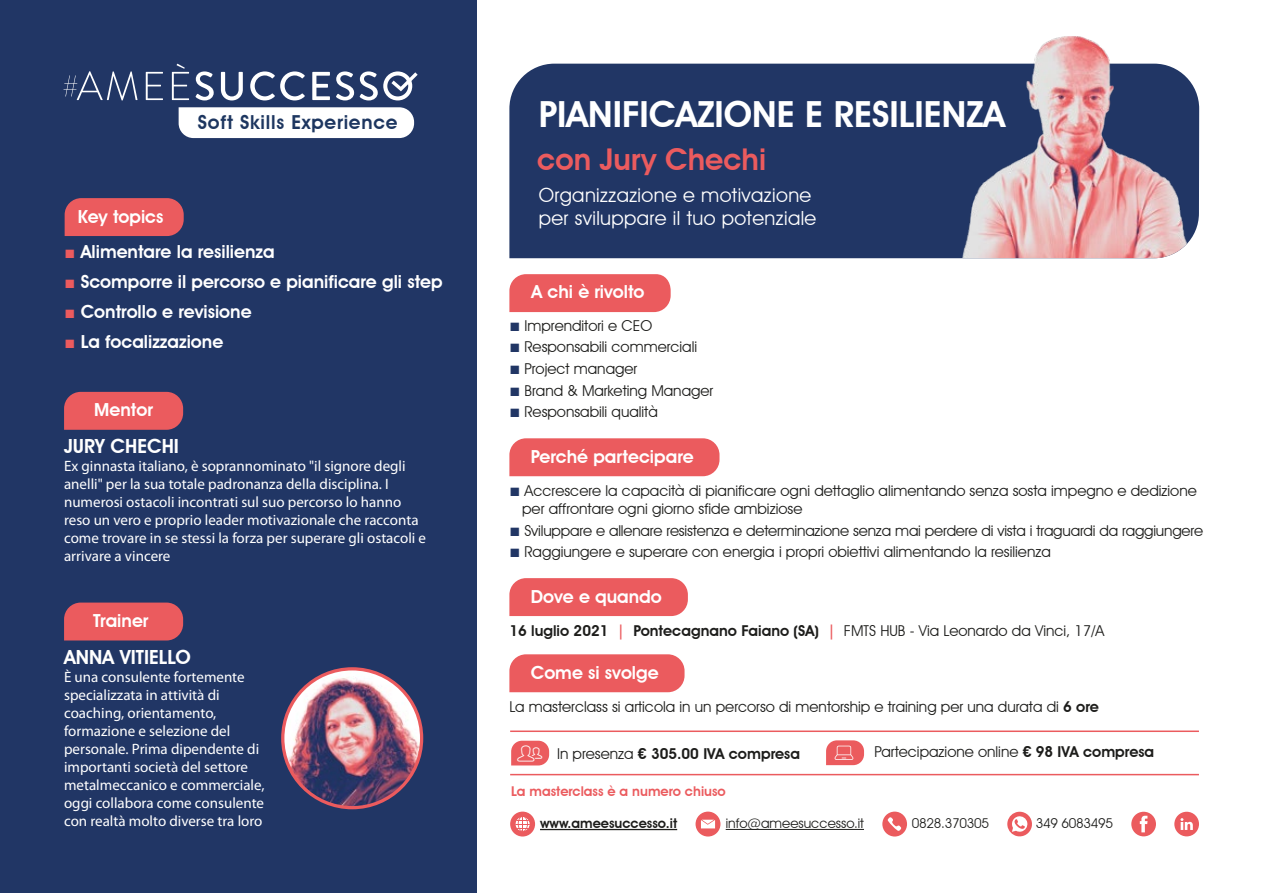
<style>
.page{position:relative;width:1263px;height:893px;background:#fff}
.page>*{position:absolute;margin:0;border:0;box-sizing:border-box;transform-origin:0 0}
.t1{font:600 36px "Avant Garde IT Cby BT";color:#fff}
.t2{font:600 30px "Avant Garde IT Cby BT";color:#eb5b5e}
.t3{font:19.5px/23.4px "Avant Garde IT Cby BT";letter-spacing:.02em;color:#fff}
.t4{font:600 19.5px "Avant Garde IT Cby BT";color:#fff}
.t5{font:600 19.35px "Avant Garde IT Cby BT";letter-spacing:.04em;color:#1d3660}
.t6{font:600 18px "Avant Garde IT Cby BT";color:#fff}
.t7{font:15px/18px "Myriad Pro";color:#fff}
.t8{font:15px/18px "Avant Garde IT Cby BT";color:#1d1d1b}
.t9{font:600 15px "Avant Garde IT Cby BT";color:#1d1d1b}
.t10{font:600 13.5px "Avant Garde IT Cby BT";color:#eb5b5e}
.t11{font:13.5px "Avant Garde IT Cby BT";letter-spacing:-.02em;color:#1d1d1b}
.t12{font:13.5px "Avant Garde IT Cby BT";color:#1d1d1b}
.t13{font:600 13.5px "Avant Garde IT Cby BT";color:#1d1d1b}
.s1{font-family:"Arial";font-weight:400;color:#eb5b5e}
.s2{font-family:"Arial";font-size:18px;color:#213665}
.s3{color:#eb5b5e}
.s4{font-weight:400}
.s5{font-weight:600}
.s6{font-family:"Panton Icons A";font-weight:700;font-size:18px;color:#fff}
</style>
<div class="page">
<div style="left:0;top:0;width:476px;height:893px;background:#213665"></div>
<div style="left:509px;top:64px;width:690px;height:194px;background:#213665"></div>
<div style="left:64px;top:603px;width:119px;height:37px;background:#eb5b5e"></div>
<svg style="left:64px;top:392px;width:119px;height:38px"></svg>
<div style="left:65px;top:198px;width:119px;height:38px;background:#eb5b5e"></div>
<img style="left:962px;top:36px;width:228px;height:222px">
<div style="left:179px;top:107px;width:235px;height:31px;background:#fff"></div>
<svg style="left:146px;top:72px;width:17px;height:28px"></svg>
<svg style="left:172px;top:64px;width:17px;height:36px"></svg>
<svg style="left:195px;top:71px;width:19px;height:29px"></svg>
<svg style="left:221px;top:72px;width:22px;height:28px"></svg>
<svg style="left:250px;top:71px;width:55px;height:29px"></svg>
<svg style="left:312px;top:72px;width:18px;height:28px"></svg>
<svg style="left:64px;top:71px;width:74px;height:29px"></svg>
<svg style="left:336px;top:71px;width:82px;height:29px"></svg>
<img style="left:283px;top:669px;width:139px;height:139px;border-radius:69px">
<div style="left:281px;top:667px;width:142px;height:142px;border:3px solid #eb5b5e;border-radius:50%"></div>
<div style="left:509px;top:274px;width:162px;height:38px;background:#eb5b5e"></div>
<div style="left:509px;top:438px;width:210px;height:38px;background:#eb5b5e"></div>
<div style="left:509px;top:654px;width:175px;height:38px;background:#eb5b5e"></div>
<div style="left:509px;top:578px;width:179px;height:38px;background:#eb5b5e"></div>
<svg style="left:511px;top:741px;width:38px;height:24px"></svg>
<hr style="left:510px;top:774px;width:689px;height:1px;background:#eb5b5e">
<hr style="left:510px;top:730px;width:689px;height:2px;background:#eb5b5e">
<div style="left:882px;top:812px;width:25px;height:24px;background:#eb5b5e;border-radius:50%"></div>
<svg style="left:887px;top:817px;width:14px;height:14px"></svg>
<hr style="left:540px;top:829px;width:137px;height:1px;background:#1d1d1b">
<div style="left:510px;top:812px;width:25px;height:24px;background:#eb5b5e;border-radius:50%"></div>
<svg style="left:515px;top:817px;width:15px;height:14px"></svg>
<div style="left:695px;top:812px;width:25px;height:24px;background:#eb5b5e;border-radius:50%"></div>
<svg style="left:701px;top:820px;width:14px;height:8px"></svg>
<hr style="left:726px;top:829px;width:138px;height:1px;background:#1d1d1b">
<svg style="left:1131px;top:812px;width:25px;height:24px"></svg>
<svg style="left:1174px;top:812px;width:25px;height:24px"></svg>
<svg style="left:1007px;top:812px;width:25px;height:25px"></svg>
<svg style="left:826px;top:740px;width:38px;height:25px"></svg>
<p class="t6" style="left:78px;top:205px;width:87px">Key topics</p>
<p class="t5" style="left:198px;top:110px;width:201px">Soft Skills Experience</p>
<p class="t6" style="left:65px;top:241px;width:212px"><span class="s1">■</span> Alimentare la resilienza</p>
<p class="t6" style="left:65px;top:271px;width:380px"><span class="s1">■</span> Scomporre il percorso e pianificare gli step</p>
<p class="t6" style="left:65px;top:301px;width:188px"><span class="s1">■</span> Controllo e revisione</p>
<p class="t6" style="left:65px;top:331px;width:160px"><span class="s1">■</span> La focalizzazione</p>
<p class="t6" style="left:94px;top:399px;width:60px">Mentor</p>
<h3 class="t4" style="left:64px;top:434px;width:116px">JURY CHECHI</h3>
<p class="t7" style="left:64px;top:457px;width:364px">Ex ginnasta italiano, è soprannominato "il signore degli anelli" per la sua totale padronanza della disciplina. I numerosi ostacoli incontrati sul suo percorso lo hanno reso un vero e proprio leader motivazionale che racconta come trovare in se stessi la forza per superare gli ostacoli e arrivare a vincere</p>
<p class="t6" style="left:93px;top:610px;width:57px">Trainer</p>
<h3 class="t4" style="left:64px;top:645px;width:128px">ANNA VITIELLO</h3>
<p class="t7" style="left:64px;top:667px;width:202px">È una consulente fortemente specializzata in attività di coaching, orientamento, formazione e selezione del personale. Prima dipendente di importanti società del settore metalmeccanico e commerciale, oggi collabora come consulente con realtà molto diverse tra loro</p>
<h1 class="t1" style="left:539px;top:93px;width:468px">PIANIFICAZIONE E RESILIENZA</h1>
<h2 class="t2" style="left:537px;top:142px;width:230px">con Jury Chechi</h2>
<h3 class="t3" style="left:539px;top:183px;width:279px">Organizzazione e motivazione per sviluppare il tuo potenziale</h3>
<p class="t6" style="left:531px;top:281px;width:115px">A chi è rivolto</p>
<p class="t8" style="left:509px;top:316px;width:144px"><span class="s2">■</span> Imprenditori e CEO</p>
<p class="t8" style="left:509px;top:338px;width:189px"><span class="s2">■</span> Responsabili commerciali</p>
<p class="t8" style="left:509px;top:360px;width:129px"><span class="s2">■</span> Project manager</p>
<p class="t8" style="left:509px;top:381px;width:205px"><span class="s2">■</span> Brand &amp; Marketing Manager</p>
<p class="t8" style="left:509px;top:403px;width:150px"><span class="s2">■</span> Responsabili qualità</p>
<p class="t6" style="left:531px;top:446px;width:164px">Perché partecipare</p>
<p class="t8" style="left:522px;top:481px;width:676px;text-indent:-13px"><span class="s2">■</span> Accrescere la capacità di pianificare ogni dettaglio alimentando senza sosta impegno e dedizione per affrontare ogni giorno sfide ambiziose</p>
<p class="t8" style="left:509px;top:521px;width:695px"><span class="s2">■</span> Sviluppare e allenare resistenza e determinazione senza mai perdere di vista i traguardi da raggiungere</p>
<p class="t8" style="left:509px;top:543px;width:543px"><span class="s2">■</span> Raggiungere e superare con energia i propri obiettivi alimentando la resilienza</p>
<p class="t6" style="left:531px;top:585px;width:133px">Dove e quando</p>
<p class="t9" style="left:509px;top:621px;width:597px">16 luglio 2021 <span class="s3">|</span> Pontecagnano Faiano (SA) <span class="s3">|</span> <span class="s4">FMTS HUB - Via Leonardo da Vinci, 17/A</span></p>
<p class="t6" style="left:531px;top:662px;width:129px">Come si svolge</p>
<p class="t8" style="left:509px;top:697px;width:591px">La masterclass si articola in un percorso di mentorship e training per una durata di <span class="s5">6 ore</span></p>
<p class="t9" style="left:515px;top:744px;width:286px"><span class="s6">s</span> <span class="s4">In presenza</span> € 305.00 IVA compresa</p>
<p class="t10" style="left:511px;top:783px;width:216px">La masterclass è a numero chiuso</p>
<p class="t13" style="left:540px;top:815px;width:139px">www.ameesuccesso.it</p>
<p class="t12" style="left:726px;top:815px;width:140px">info@ameesuccesso.it</p>
<p class="t11" style="left:912px;top:815px;width:79px">0828.370305</p>
<p class="t11" style="left:1036px;top:815px;width:79px">349 6083495</p>
<p class="t8" style="left:874px;top:743px;width:281px">Partecipazione online <span class="s5">€ 98 IVA compresa</span></p>
</div>
